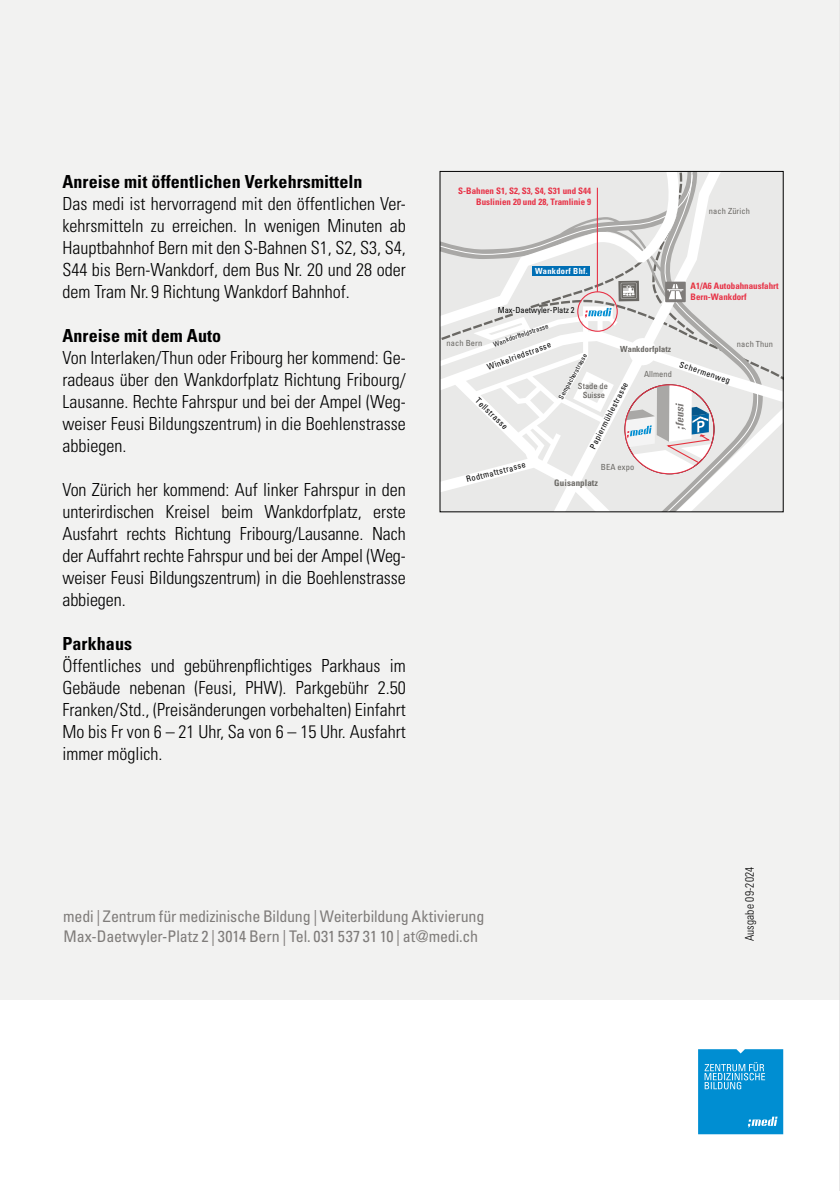
<style>
.page{position:relative;width:840px;height:1191px;background:#fff}
.page>*{position:absolute;margin:0;border:0;box-sizing:border-box;transform-origin:0 0}
.t1{font:300 condensed 18px/22px "Univers LT Std";color:#000;text-align:justify}
.t2{font:700 condensed 18px "Univers LT Std";letter-spacing:.005em;color:#000}
.t3{font:condensed 16px/20px "Univers LT Std";letter-spacing:-.01em;color:#7f7c7a}
.t4{font:300 condensed 12px "Univers LT Std";letter-spacing:.02em;color:#000;scale:.95 1}
.t5{font:700 condensed 9px/10.8px "Univers";color:#e73246}
.t6{font:700 condensed 9px "Univers";letter-spacing:.01em;color:#6a6864}
.t7{font:condensed 8.4px "Univers";color:#000}
.t8{font:condensed 8.4px "Univers";letter-spacing:.01em;color:#6a6864}
.t9{font:700 condensed 8.4px "Univers";letter-spacing:.01em;color:#6a6864}
.t10{font:condensed 8.4px/8.4px "Univers";color:#55524e;text-align:center}
.t11{font:700 condensed 8.4px "Univers";letter-spacing:.035em;color:#fff}
.t12{font:condensed 6.8px "Univers";color:#000}
.s1{color:#e5323d}
</style>
<div class="page">
<div style="left:0;top:0;width:839px;height:999px;background:#f2f2f1"></div>
<svg style="left:441px;top:173px;width:340px;height:337px;fill:#e9e9e8"></svg>
<svg style="left:441px;top:173px;width:272px;height:301px"></svg>
<svg style="left:698px;top:1049px;width:84px;height:85px;background:#1497d5"></svg>
<hr style="left:839px;top:0;width:1px;height:1191px;background:#d3d3d2">
<p class="t2" style="left:62px;top:171px;width:301px">Anreise mit öffentlichen Verkehrsmitteln</p>
<p class="t1" style="left:62px;top:193px;width:345px">Das medi ist hervorragend mit den öffentlichen Ver&shy;kehrsmitteln zu erreichen. In wenigen Minuten ab Hauptbahnhof Bern mit den S-Bahnen S1, S2, S3, S4, S44 bis Bern-Wankdorf, dem Bus Nr. 20 und 28 oder dem Tram Nr. 9 Richtung Wankdorf Bahnhof.</p>
<p class="t2" style="left:62px;top:325px;width:160px">Anreise mit dem Auto</p>
<p class="t1" style="left:62px;top:347px;width:345px">Von Interlaken/Thun oder Fribourg her kommend: Ge&shy;radeaus über den Wankdorfplatz Richtung Fribourg/ Lausanne. Rechte Fahrspur und bei der Ampel (Weg&shy;weiser Feusi Bildungszentrum) in die Boehlenstrasse abbiegen.</p>
<p class="t1" style="left:62px;top:479px;width:345px">Von Zürich her kommend: Auf linker Fahrspur in den unterirdischen Kreisel beim Wankdorfplatz, erste Ausfahrt rechts Richtung Fribourg/Lausanne. Nach der Auffahrt rechte Fahrspur und bei der Ampel (Weg&shy;weiser Feusi Bildungszentrum) in die Boehlenstrasse abbiegen.</p>
<p class="t2" style="left:62px;top:632px;width:71px">Parkhaus</p>
<p class="t1" style="left:62px;top:655px;width:345px">Öffentliches und gebührenpflichtiges Parkhaus im Gebäude nebenan (Feusi, PHW). Parkgebühr 2.50<br>Franken/Std., (Preisänderungen vorbehalten) Einfahrt Mo bis Fr von 6 – 21 Uhr, Sa von 6 – 15 Uhr. Ausfahrt immer möglich.</p>
<p class="t5" style="left:458px;top:185px;width:134px;text-align:right">S-Bahnen S1, S2, S3, S4, S31 und S44<br>Buslinien 20 und 28, Tramlinie 9</p>
<p class="t11" style="left:534px;top:265px;width:54px">Wankdorf Bhf.</p>
<p class="t7" style="left:497px;top:305px;width:78px">Max-Daetwyler-Platz 2</p>
<p class="t8" style="left:708px;top:206px;width:42px">nach Zürich</p>
<p class="t5" style="left:690px;top:281px;width:89px"><span class="s1">A</span>1/A6 Autobahnausfahrt<br>Bern-Wankdorf</p>
<p class="t12" style="left:492px;top:340px;width:59px;rotate:-19deg">Wankdorffeldstrasse</p>
<p class="t8" style="left:446px;top:337px;width:37px">nach Bern</p>
<p class="t8" style="left:736px;top:338px;width:38px">nach Thun</p>
<p class="t7" style="left:485px;top:362px;width:69px;rotate:-20deg">Winkelriedstrasse</p>
<p class="t9" style="left:620px;top:344px;width:52px">Wankdorfplatz</p>
<p class="t12" style="left:556px;top:396px;width:52px;rotate:-61deg">Sempacherstrasse</p>
<p class="t7" style="left:681px;top:359px;width:54px;rotate:18deg">Schermenweg</p>
<p class="t8" style="left:643px;top:368px;width:30px">Allmend</p>
<p class="t7" style="left:587px;top:446px;width:75px;rotate:-63deg">Papiermühlestrasse</p>
<p class="t10" style="left:577px;top:382px;width:31px">Stade de<br>Suisse</p>
<p class="t7" style="left:480px;top:395px;width:43px;rotate:44deg">Tellstrasse</p>
<p class="t7" style="left:465px;top:474px;width:62px;rotate:-14deg">Rodtmattstrasse</p>
<p class="t8" style="left:600px;top:462px;width:35px">BEA expo</p>
<p class="t6" style="left:554px;top:477px;width:45px">Guisanplatz</p>
<p class="t3" style="left:63px;top:906px;width:422px">medi | Zentrum für medizinische Bildung | Weiterbildung Aktivierung<br>Max-Daetwyler-Platz 2 | 3014 Bern | Tel. 031 537 31 10 | at@medi.ch</p>
<p class="t4" style="left:742px;top:941px;width:80px;rotate:-90deg">Ausgabe 09-2024</p>
</div>
